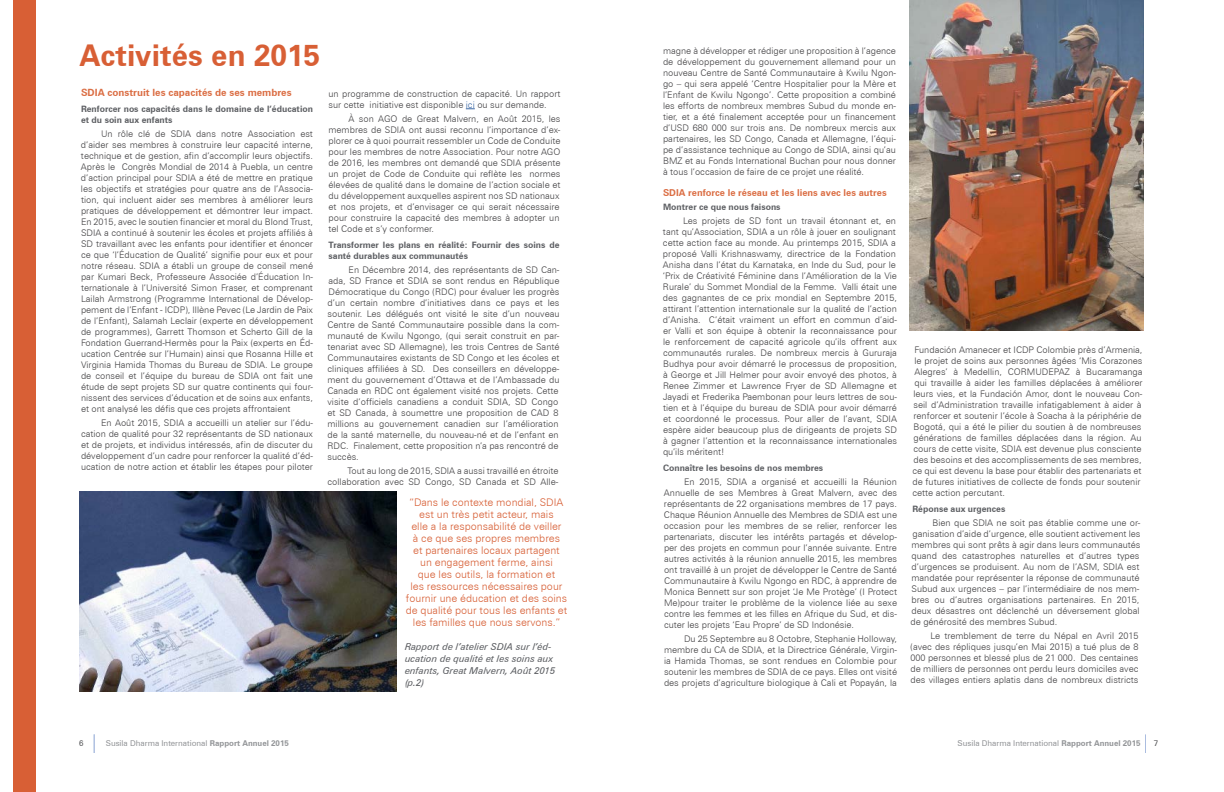
<style>
.page{position:relative;width:1224px;height:792px;background:#fff}
.page>*{position:absolute;margin:0;border:0;box-sizing:border-box;transform-origin:0 0}
.t1{font:700 30px "Zurich BT";color:#d85f35}
.t2{font:300 10.5px/12px "Zurich BT";color:#d75e34;text-align:center}
.t3{font:700 10px "Zurich BT";color:#db6e44}
.t4{font:italic 9.5px/12px "Zurich BT";color:#5d5f63}
.t5{font:700 9.5px "Zurich BT";color:#db6e44}
.t6{font:300 9.1px/11px "Zurich BT";color:#414042;text-align:justify}
.t7{font:700 8.8px/11px "Zurich BT";color:#5d5f63}
.t8{font:8px "Zurich BT";color:#939598}
.t9{font:8px "Zurich BT";color:#58595b}
.s1{color:#3a68a5}
.s2{font-weight:700}
</style>
<div class="page">
<svg style="left:94px;top:734px;width:1px;height:19px"></svg>
<svg style="left:1145px;top:734px;width:1px;height:19px"></svg>
<img style="left:79px;top:492px;width:317px;height:199px">
<div style="left:14px;top:0;width:22px;height:792px;background:#d85f35"></div>
<img style="left:909px;top:0;width:234px;height:330px">
<h1 class="t1" style="left:80px;top:37px;width:242px">Activités en 2015</h1>
<p class="t3" style="left:81px;top:87px;width:212px">SDIA construit les capacités de ses membres</p>
<p class="t7" style="left:81px;top:104px;width:234px">Renforcer nos capacités dans le domaine de l’éducation et du soin aux enfants</p>
<p class="t6" style="left:81px;top:129px;width:234px;text-indent:20px">Un rôle clé de SDIA dans notre Association est d’aider ses membres à construire leur capacité interne, technique et de gestion, afin d’accomplir leurs objectifs.<br>Après le Congrès Mondial de 2014 à Puebla, un centre d’action principal pour SDIA a été de mettre en pratique les objectifs et stratégies pour quatre ans de l’Associa&shy;tion, qui incluent aider ses membres à améliorer leurs pratiques de développement et démontrer leur impact.<br>En 2015, avec le soutien financier et moral du Blond Trust, SDIA a continué à soutenir les écoles et projets affiliés à SD travaillant avec les enfants pour identifier et énoncer ce que ‘l’Éducation de Qualité’ signifie pour eux et pour notre réseau. SDIA a établi un groupe de conseil mené par Kumari Beck, Professeure Associée d’Éducation In&shy;ternationale à l’Université Simon Fraser, et comprenant Lailah Armstrong (Programme International de Dévelop&shy;pement de l’Enfant - ICDP), Illène Pevec (Le Jardin de Paix de l’Enfant), Salamah Leclair (experte en développement de programmes), Garrett Thomson et Scherto Gill de la Fondation Guerrand-Hermès pour la Paix (experts en Éd&shy;ucation Centrée sur l’Humain) ainsi que Rosanna Hille et Virginia Hamida Thomas du Bureau de SDIA. Le groupe de conseil et l’équipe du bureau de SDIA ont fait une étude de sept projets SD sur quatre continents qui four&shy;nissent des services d’éducation et de soins aux enfants, et ont analysé les défis que ces projets affrontaient</p>
<p class="t6" style="left:81px;top:418px;width:234px;text-indent:20px">En Août 2015, SDIA a accueilli un atelier sur l’édu&shy;cation de qualité pour 32 représentants de SD nationaux et de projets, et individus intéressés, afin de discuter du développement d’un cadre pour renforcer la qualité d’éd&shy;ucation de notre action et établir les étapes pour piloter</p>
<p class="t6" style="left:328px;top:88px;width:233px">un programme de construction de capacité. Un rapport sur cette initiative est disponible <span class="s1">ici</span> ou sur demande.</p>
<p class="t6" style="left:328px;top:113px;width:234px;text-indent:20px">À son AGO de Great Malvern, en Août 2015, les membres de SDIA ont aussi reconnu l’importance d’ex&shy;plorer ce à quoi pourrait ressembler un Code de Conduite pour les membres de notre Association. Pour notre AGO de 2016, les membres ont demandé que SDIA présente un projet de Code de Conduite qui reflète les normes élevées de qualité dans le domaine de l’action sociale et du développement auxquelles aspirent nos SD nationaux et nos projets, et d’envisager ce qui serait nécessaire pour construire la capacité des membres à adopter un tel Code et s’y conformer.</p>
<p class="t7" style="left:328px;top:239px;width:233px">Transformer les plans en réalité: Fournir des soins de santé durables aux communautés</p>
<p class="t6" style="left:327px;top:264px;width:234px;text-indent:21px">En Décembre 2014, des représentants de SD Can&shy;ada, SD France et SDIA se sont rendus en République Démocratique du Congo (RDC) pour évaluer les progrès d’un certain nombre d’initiatives dans ce pays et les soutenir. Les délégués ont visité le site d’un nouveau Centre de Santé Communautaire possible dans la com&shy;munauté de Kwilu Ngongo, (qui serait construit en par&shy;tenariat avec SD Allemagne), les trois Centres de Santé Communautaires existants de SD Congo et les écoles et cliniques affiliées à SD. Des conseillers en développe&shy;ment du gouvernement d’Ottawa et de l’Ambassade du Canada en RDC ont également visité nos projets. Cette visite d’officiels canadiens a conduit SDIA, SD Congo et SD Canada, à soumettre une proposition de CAD 8 millions au gouvernement canadien sur l’amélioration de la santé maternelle, du nouveau-né et de l’enfant en RDC. Finalement, cette proposition n’a pas rencontré de succès.</p>
<p class="t6" style="left:328px;top:465px;width:233px;text-align:right">Tout au long de 2015, SDIA a aussi travaillé en étroite collaboration avec SD Congo, SD Canada et SD Alle-</p>
<p class="t2" style="left:406px;top:496px;width:163px">“Dans le contexte mondial, SDIA est un très petit acteur, mais<br>elle a la responsabilité de veiller<br>à ce que ses propres membres<br>et partenaires locaux partagent<br>un engagement ferme, ainsi<br>que les outils, la formation et<br>les ressources nécessaires pour fournir une éducation et des soins de qualité pour tous les enfants et les familles que nous servons.”</p>
<p class="t4" style="left:405px;top:641px;width:152px">Rapport de l’atelier SDIA sur l’éd&shy;ucation de qualité et les soins aux enfants, Great Malvern, Août 2015 (p.2)</p>
<p class="t6" style="left:663px;top:45px;width:235px">magne à développer et rédiger une proposition à l’agence de développement du gouvernement allemand pour un nouveau Centre de Santé Communautaire à Kwilu Ngon&shy;go – qui sera appelé ‘Centre Hospitalier pour la Mère et l’Enfant de Kwilu Ngongo’. Cette proposition a combiné les efforts de nombreux membres Subud du monde en&shy;tier, et a été finalement acceptée pour un financement d’USD 680 000 sur trois ans. De nombreux mercis aux partenaires, les SD Congo, Canada et Allemagne, l’équi&shy;pe d’assistance technique au Congo de SDIA, ainsi qu’au BMZ et au Fonds International Buchan pour nous donner à tous l’occasion de faire de ce projet une réalité.</p>
<p class="t5" style="left:663px;top:187px;width:225px">SDIA renforce le réseau et les liens avec les autres</p>
<p class="t7" style="left:663px;top:201px;width:119px">Montrer ce que nous faisons</p>
<p class="t6" style="left:663px;top:215px;width:236px;text-indent:20px">Les projets de SD font un travail étonnant et, en tant qu’Association, SDIA a un rôle à jouer en soulignant cette action face au monde. Au printemps 2015, SDIA a proposé Valli Krishnaswamy, directrice de la Fondation Anisha dans l’état du Karnataka, en Inde du Sud, pour le ‘Prix de Créativité Féminine dans l’Amélioration de la Vie Rurale’ du Sommet Mondial de la Femme. Valli était une des gagnantes de ce prix mondial en Septembre 2015, attirant l’attention internationale sur la qualité de l’action d’Anisha. C’était vraiment un effort en commun d’aid&shy;er Valli et son équipe à obtenir la reconnaissance pour le renforcement de capacité agricole qu’ils offrent aux communautés rurales. De nombreux mercis à Gururaja Budhya pour avoir démarré le processus de proposition, à George et Jill Helmer pour avoir envoyé des photos, à Renee Zimmer et Lawrence Fryer de SD Allemagne et Jayadi et Frederika Paembonan pour leurs lettres de sou&shy;tien et à l’équipe du bureau de SDIA pour avoir démarré et coordonné le processus. Pour aller de l’avant, SDIA espère aider beaucoup plus de dirigeants de projets SD à gagner l’attention et la reconnaissance internationales qu’ils méritent!</p>
<p class="t7" style="left:663px;top:462px;width:162px">Connaître les besoins de nos membres</p>
<p class="t6" style="left:664px;top:476px;width:235px;text-indent:20px">En 2015, SDIA a organisé et accueilli la Réunion Annuelle de ses Membres à Great Malvern, avec des représentants de 22 organisations membres de 17 pays.<br>Chaque Réunion Annuelle des Membres de SDIA est une occasion pour les membres de se relier, renforcer les partenariats, discuter les intérêts partagés et dévelop&shy;per des projets en commun pour l’année suivante. Entre autres activités à la réunion annuelle 2015, les membres ont travaillé à un projet de développer le Centre de Santé Communautaire à Kwilu Ngongo en RDC, à apprendre de Monica Bennett sur son projet ‘Je Me Protège’ (I Protect Me)pour traiter le problème de la violence liée au sexe contre les femmes et les filles en Afrique du Sud, et dis&shy;cuter les projets ‘Eau Propre’ de SD Indonésie.</p>
<p class="t6" style="left:664px;top:633px;width:235px;text-indent:20px">Du 25 Septembre au 8 Octobre, Stephanie Holloway, membre du CA de SDIA, et la Directrice Générale, Virgin&shy;ia Hamida Thomas, se sont rendues en Colombie pour soutenir les membres de SDIA de ce pays. Elles ont visité des projets d’agriculture biologique à Cali et Popayán, la</p>
<p class="t6" style="left:912px;top:344px;width:232px;text-align:left">Fundación Amanecer et ICDP Colombie près d’Armenia, le projet de soins aux personnes âgées ‘Mis Corazones Alegres’ à Medellin, CORMUDEPAZ à Bucaramanga qui travaille à aider les familles déplacées à améliorer leurs vies, et la Fundación Amor, dont le nouveau Con&shy;seil d’Administration travaille infatigablement à aider à renforcer et soutenir l’école à Soacha à la périphérie de Bogotá, qui a été le pilier du soutien à de nombreuses générations de familles déplacées dans la région. Au cours de cette visite, SDIA est devenue plus consciente des besoins et des accomplissements de ses membres, ce qui est devenu la base pour établir des partenariats et de futures initiatives de collecte de fonds pour soutenir cette action percutant.</p>
<p class="t7" style="left:912px;top:503px;width:94px">Réponse aux urgences</p>
<p class="t6" style="left:910px;top:517px;width:232px;text-indent:22px">Bien que SDIA ne soit pas établie comme une or&shy;ganisation d’aide d’urgence, elle soutient activement les membres qui sont prêts à agir dans leurs communautés quand des catastrophes naturelles et d’autres types d’urgences se produisent. Au nom de l’ASM, SDIA est mandatée pour représenter la réponse de communauté Subud aux urgences – par l’intermédiaire de nos mem&shy;bres ou d’autres organisations partenaires. En 2015, deux désastres ont déclenché un déversement global de générosité des membres Subud.</p>
<p class="t6" style="left:910px;top:630px;width:230px;text-indent:20px">Le tremblement de terre du Népal en Avril 2015 (avec des répliques jusqu’en Mai 2015) a tué plus de 8<br>000 personnes et blessé plus de 21 000. Des centaines de milliers de personnes ont perdu leurs domiciles avec des villages entiers aplatis dans de nombreux districts</p>
<p class="t9" style="left:79px;top:739px;width:6px">6</p>
<p class="t8" style="left:106px;top:739px;width:185px">Susila Dharma International <span class="s2">Rapport Annuel 2015</span></p>
<p class="t8" style="left:957px;top:739px;width:185px">Susila Dharma International <span class="s2">Rapport Annuel 2015</span></p>
<p class="t9" style="left:1154px;top:739px;width:6px">7</p>
</div>
